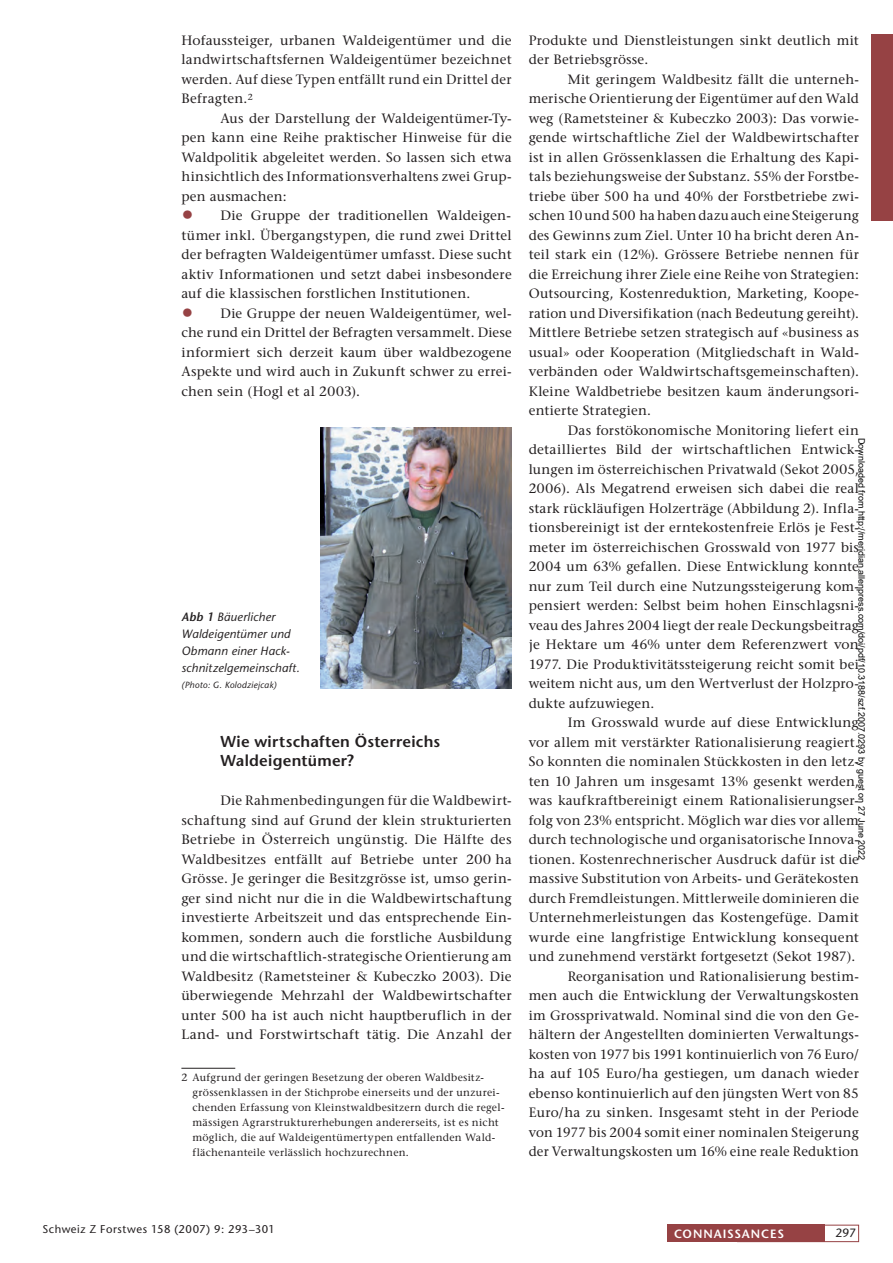
<style>
.page{position:relative;width:893px;height:1263px;background:#fff}
.page>*{position:absolute;margin:0;border:0;box-sizing:border-box;transform-origin:0 0}
.t1{font:600 15.75px/19.5px "Stone Sans Std";letter-spacing:.02em;color:#231f20}
.t2{font:500 13.5px/19.5px "Stone Serif Std";letter-spacing:.02em;color:#231f20;text-align:justify}
.t3{font:italic 500 12px/17.2px "Stone Sans Std";letter-spacing:.02em;color:#231f20}
.t4{font:600 12px "Stone Sans Std";letter-spacing:.075em;color:#fff}
.t5{font:500 12px "Stone Sans Std";color:#231f20}
.t6{font:500 11.25px "Stone Sans Std";letter-spacing:.045em;color:#231f20}
.t7{font:500 10.5px/15px "Stone Serif Std";letter-spacing:.03em;color:#231f20}
.t8{font:9px "Arial";color:#000}
.t9{font:italic 500 9px "Stone Sans Std";letter-spacing:.025em;color:#231f20}
.s1{font-size:24px;color:#964244}
.s2{font-weight:600}
</style>
<div class="page">
<div style="left:872px;top:34px;width:21px;height:186px;background:#964244"></div>
<div style="left:737px;top:1225px;width:122px;height:17px;border:1px solid #964244"></div>
<div style="left:668px;top:1225px;width:157px;height:17px;background:#964244"></div>
<hr style="left:181px;top:1068px;width:54px;height:1px;background:#231f20">
<img style="left:320px;top:428px;width:192px;height:260px">
<p class="t2" style="left:181px;top:30px;width:332px">Hofaussteiger, urbanen Waldeigentümer und die landwirtschaftsfernen Waldeigentümer bezeichnet werden. Auf diese Typen entfällt rund ein Drittel der Befragten.<sup>2</sup></p>
<p class="t2" style="left:181px;top:108px;width:332px;text-indent:39px">Aus der Darstellung der Waldeigentümer-Ty&shy;pen kann eine Reihe praktischer Hinweise für die Waldpolitik abgeleitet werden. So lassen sich etwa hinsichtlich des Informationsverhaltens zwei Grup&shy;pen ausmachen:</p>
<p class="t2" style="left:181px;top:206px;width:332px"><span class="s1">•</span> Die Gruppe der traditionellen Waldeigen&shy;tümer inkl. Übergangstypen, die rund zwei Drittel der befragten Waldeigentümer umfasst. Diese sucht aktiv Informationen und setzt dabei insbesondere auf die klassischen forstlichen Institutionen.</p>
<p class="t2" style="left:181px;top:303px;width:332px"><span class="s1">•</span> Die Gruppe der neuen Waldeigentümer, wel&shy;che rund ein Drittel der Befragten versammelt. Die-se informiert sich derzeit kaum über waldbezogene Aspekte und wird auch in Zukunft schwer zu errei&shy;chen sein (Hogl et al 2003).</p>
<p class="t3" style="left:181px;top:608px;width:120px"><span class="s2">Abb 1</span> Bäuerlicher<br>Waldeigentümer und<br>Obmann einer Hack&shy;schnitzel-gemeinschaft.</p>
<p class="t9" style="left:181px;top:680px;width:97px">(Photo: G. Kolodziejcak)</p>
<p class="t1" style="left:220px;top:731px;width:221px">Wie wirtschaften Österreichs<br>Waldeigentümer?</p>
<p class="t2" style="left:181px;top:791px;width:332px;text-indent:39px">Die Rahmenbedingungen für die Waldbewirt&shy;schaftung sind auf Grund der klein strukturierten Betriebe in Österreich ungünstig. Die Hälfte des Waldbesitzes entfällt auf Betriebe unter 200 ha Grösse. Je geringer die Besitzgrösse ist, umso gerin&shy;ger sind nicht nur die in die Waldbewirtschaftung investierte Arbeitszeit und das entsprechende Ein&shy;kommen, sondern auch die forstliche Ausbildung und die wirtschaftlich-strategische Orientierung am Waldbesitz (Rametsteiner &amp; Kubeczko 2003). Die überwiegende Mehrzahl der Waldbewirtschafter unter 500 ha ist auch nicht hauptberuflich in der Land- und Forstwirtschaft tätig. Die Anzahl der</p>
<p class="t7" style="left:192px;top:1070px;width:313px;text-indent:-11px">2 Aufgrund der geringen Besetzung der oberen Waldbesitz&shy;grössenklassen in der Stichprobe einerseits und der unzurei&shy;chenden Erfassung von Kleinstwaldbesitzern durch die regel&shy;mässigen Agrarstrukturerhebungen andererseits, ist es nicht möglich, die auf Waldeigentümertypen entfallenden Wald&shy;flächenanteile verlässlich hochzurechnen.</p>
<p class="t2" style="left:529px;top:30px;width:332px">Produkte und Dienstleistungen sinkt deutlich mit der Betriebsgrösse.</p>
<p class="t2" style="left:529px;top:69px;width:332px;text-indent:39px">Mit geringem Waldbesitz fällt die unterneh&shy;merische Orientierung der Eigentümer auf den Wald weg (Rametsteiner &amp; Kubeczko 2003): Das vorwie&shy;gende wirtschaftliche Ziel der Waldbewirtschafter ist in allen Grössenklassen die Erhaltung des Kapi&shy;tals beziehungsweise der Substanz. 55% der Forstbe&shy;triebe über 500 ha und 40% der Forstbetriebe zwi&shy;schen 10 und 500 ha haben dazu auch eine Steigerung des Gewinns zum Ziel. Unter 10 ha bricht deren An&shy;teil stark ein (12%). Grössere Betriebe nennen für die Erreichung ihrer Ziele eine Reihe von Strategien:<br>Outsourcing, Kostenreduktion, Marketing, Koope&shy;ration und Diversifikation (nach Bedeutung gereiht).<br>Mittlere Betriebe setzen stra-tegisch auf «business as usual» oder Kooperation (Mitgliedschaft in Wald&shy;verbänden oder Waldwirtschaftsgemeinschaften).<br>Kleine Waldbetriebe besitzen kaum änderungsori&shy;entierte Strategien.</p>
<p class="t2" style="left:529px;top:420px;width:332px;text-indent:39px">Das forstökonomische Monitoring liefert ein detailliertes Bild der wirtschaftlichen Entwick&shy;lungen im österreichischen Privatwald (Sekot 2005, 2006). Als Megatrend erweisen sich dabei die real stark rückläufigen Holzerträge (Abbildung 2). Infla&shy;tionsbereinigt ist der erntekostenfreie Erlös je Fest&shy;meter im österreichischen Grosswald von 1977 bis 2004 um 63% gefallen. Diese Entwicklung konnte nur zum Teil durch eine Nutzungssteigerung kom&shy;pensiert werden: Selbst beim hohen Einschlagsni&shy;veau des Jahres 2004 liegt der reale Deckungsbeitrag je Hektare um 46% unter dem Referenzwert von 1977. Die Produktivitätssteigerung reicht somit bei weitem nicht aus, um den Wertverlust der Holzpro&shy;dukte aufzuwiegen.</p>
<p class="t2" style="left:529px;top:713px;width:332px;text-align:right">Im Grosswald wurde auf diese Entwicklung<br>vor allem mit verstärkter Rationalisierung reagiert.<br>So konnten die nominalen Stückkosten in den letz&shy;ten 10 Jahren um insgesamt 13% gesenkt werden, was kaufkraftbereinigt einem Rationalisierungser&shy;folg von 23% entspricht. Möglich war dies vor allem durch technologische und organisatorische Innova&shy;tionen. Kostenrechnerischer Ausdruck dafür ist die massive Substitution von Arbeits- und Gerätekosten durch Fremdleistungen. Mittlerweile dominieren die Unternehmerleistungen das Kostengefüge. Damit wurde eine langfristige Entwicklung konsequent und zunehmend verstärkt fortgesetzt (Sekot 1987).<br>Reorganisation und Rationalisierung bestim-<br>men auch die Entwicklung der Verwaltungskosten im Grossprivatwald. Nominal sind die von den Ge&shy;hältern der Angestellten dominierten Verwaltungs&shy;kosten von 1977 bis 1991 kontinuierlich von 76 Euro/ ha auf 105 Euro/ha gestiegen, um danach wieder ebenso kontinuierlich auf den jüngsten Wert von 85<br>Euro/ha zu sinken. Insgesamt steht in der Periode von 1977 bis 2004 somit einer nominalen Steigerung der Verwaltungskosten um 16% eine reale Reduktion</p>
<p class="t8" style="left:865px;top:438px;width:424px;rotate:90deg">Downloaded from http://meridian.allenpress.com/doi/pdf/10.3188/szf.2007.0293 by guest on 27 June 2022</p>
<p class="t6" style="left:42px;top:1222px;width:234px">Schweiz Z Forstwes 158 (2007) 9: 293–301</p>
<p class="t4" style="left:674px;top:1226px;width:112px">connaissances</p>
<p class="t5" style="left:835px;top:1226px;width:22px">297</p>
</div>
